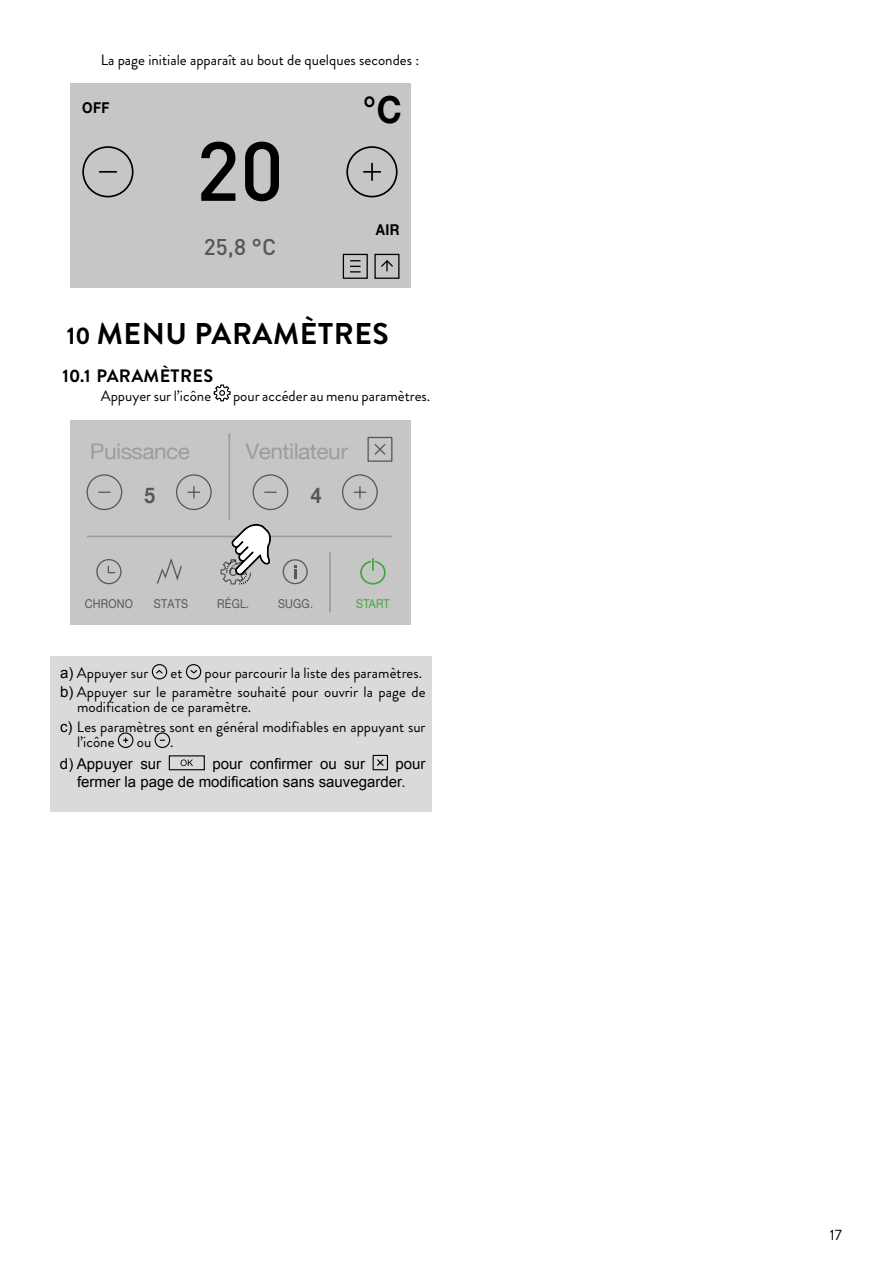
<style>
.page{position:relative;width:893px;height:1263px;background:#fff}
.page>*{position:absolute;margin:0;border:0;box-sizing:border-box;transform-origin:0 0}
.t1{font:500 82.5px "DIN Pro";color:#000}
.t2{font:700 37.5px "Helvetica Neue LT Pro";color:#000;scale:.9 1}
.t3{font:700 30px "Brandon Grotesque";letter-spacing:.02em;color:#000}
.t4{font:500 22.5px "DIN Pro";color:#575756}
.t5{font:21.6px "Helvetica Neue";letter-spacing:-.025em;color:#9d9d9c;scale:1.06 1}
.t6{font:700 21.6px "Helvetica Neue";color:#575756;scale:.89 1}
.t7{font:700 18px "Brandon Grotesque";letter-spacing:.02em;color:#000}
.t8{font:15px/19.4px "Brandon Grotesque";color:#000;text-align:right}
.t9{font:15px/18px "Arial";color:#000}
.t10{font:700 15px "Helvetica Neue LT Pro";letter-spacing:.02em;color:#000;scale:.9 1}
.t11{font:12.15px "Helvetica Neue";letter-spacing:.02em;color:#575756;scale:.89 1}
.t12{font:12.15px "Helvetica Neue";letter-spacing:.01em;color:#3aaa35;scale:.89 1}
.s1{font-size:24px}
.s2{font-family:"Arial"}
</style>
<div class="page">
<div style="left:70px;top:84px;width:340px;height:204px;background:#c6c6c6"></div>
<svg style="left:342px;top:253px;width:26px;height:26px"></svg>
<svg style="left:374px;top:253px;width:26px;height:26px"></svg>
<svg style="left:82px;top:146px;width:52px;height:52px"></svg>
<svg style="left:346px;top:146px;width:52px;height:52px"></svg>
<svg style="left:213px;top:384px;width:18px;height:18px"></svg>
<div style="left:70px;top:421px;width:340px;height:204px;background:#c6c6c6"></div>
<svg style="left:360px;top:558px;width:26px;height:27px"></svg>
<hr style="left:87px;top:536px;width:304px;height:1px;background:#9d9d9c">
<hr style="left:228px;top:433px;width:2px;height:86px;background:#9d9d9c">
<hr style="left:329px;top:552px;width:2px;height:60px;background:#9d9d9c">
<svg style="left:86px;top:474px;width:37px;height:37px"></svg>
<svg style="left:176px;top:474px;width:36px;height:37px"></svg>
<svg style="left:374px;top:444px;width:12px;height:11px"></svg>
<div style="left:367px;top:437px;width:25px;height:25px;border:1px solid #575756"></div>
<svg style="left:96px;top:559px;width:26px;height:26px"></svg>
<svg style="left:157px;top:558px;width:25px;height:26px"></svg>
<div style="left:283px;top:559px;width:25px;height:25px;border:1px solid #575756;border-radius:50%"></div>
<svg style="left:294px;top:565px;width:2px;height:13px"></svg>
<svg style="left:220px;top:524px;width:51px;height:61px"></svg>
<svg style="left:252px;top:474px;width:37px;height:37px"></svg>
<svg style="left:342px;top:474px;width:36px;height:37px"></svg>
<div style="left:50px;top:656px;width:382px;height:156px;background:#dadada"></div>
<svg style="left:152px;top:664px;width:16px;height:16px"></svg>
<svg style="left:186px;top:664px;width:15px;height:16px"></svg>
<svg style="left:117px;top:732px;width:17px;height:16px"></svg>
<svg style="left:154px;top:732px;width:17px;height:16px"></svg>
<div style="left:169px;top:755px;width:36px;height:15px;border:1px solid #000"></div>
<svg style="left:181px;top:759px;width:12px;height:7px"></svg>
<svg style="left:377px;top:759px;width:7px;height:7px"></svg>
<div style="left:373px;top:755px;width:15px;height:15px;border:1px solid #000"></div>
<p class="t8" style="left:101px;top:50px;width:320px">La page initiale apparaît au bout de quelques secondes :</p>
<p class="t10" style="left:82px;top:98px;width:32px">OFF</p>
<h2 class="t2" style="left:363px;top:86px;width:45px">°C</h2>
<h1 class="t1" style="left:196px;top:115px;width:89px">20</h1>
<h3 class="t4" style="left:204px;top:232px;width:74px">25,8 °C</h3>
<p class="t10" style="left:376px;top:221px;width:28px">AIR</p>
<h3 class="t3" style="left:67px;top:312px;width:323px"><span class="s1">10</span> MENU PARAMÈTRES</h3>
<p class="t7" style="left:63px;top:363px;width:152px">10.1 PARAMÈTRES</p>
<p class="t8" style="left:101px;top:387px;width:112px">Appuyer sur l’icône</p>
<p class="t8" style="left:233px;top:387px;width:199px">pour accéder au menu paramètres.</p>
<h3 class="t5" style="left:90px;top:436px;width:96px">Puissance</h3>
<h3 class="t5" style="left:245px;top:436px;width:98px">Ventilateur</h3>
<h3 class="t6" style="left:311px;top:478px;width:13px">4</h3>
<h3 class="t6" style="left:145px;top:478px;width:13px">5</h3>
<p class="t11" style="left:85px;top:594px;width:56px">CHRONO</p>
<p class="t11" style="left:154px;top:594px;width:40px">STATS</p>
<p class="t11" style="left:217px;top:594px;width:38px">RÉGL.</p>
<p class="t11" style="left:278px;top:594px;width:41px">SUGG.</p>
<p class="t12" style="left:356px;top:594px;width:39px">START</p>
<p class="t8" style="left:60px;top:663px;width:90px"><span class="s2">a)</span> Appuyer sur</p>
<p class="t8" style="left:171px;top:663px;width:13px">et</p>
<p class="t8" style="left:60px;top:663px;width:367px">pour parcourir la liste des paramètres.<br><span class="s2">b)</span> Appuyer sur le paramètre souhaité pour ouvrir la page de</p>
<p class="t8" style="left:60px;top:698px;width:367px;text-align:left;text-indent:17px">modification de ce paramètre.<br><span class="s2">c)</span> Les paramètres sont en général modifiables en appuyant sur</p>
<p class="t8" style="left:77px;top:732px;width:39px">l’icône</p>
<p class="t8" style="left:137px;top:732px;width:16px">ou</p>
<p class="t8" style="left:170px;top:732px;width:5px">.</p>
<p class="t9" style="left:60px;top:755px;width:103px">d) Appuyer sur</p>
<p class="t9" style="left:212px;top:755px;width:154px">pour confirmer ou sur</p>
<p class="t9" style="left:77px;top:755px;width:350px;text-indent:319px">pour fermer la page de modification sans sauvegarder.</p>
<p class="t8" style="left:830px;top:1225px;width:14px">17</p>
</div>
